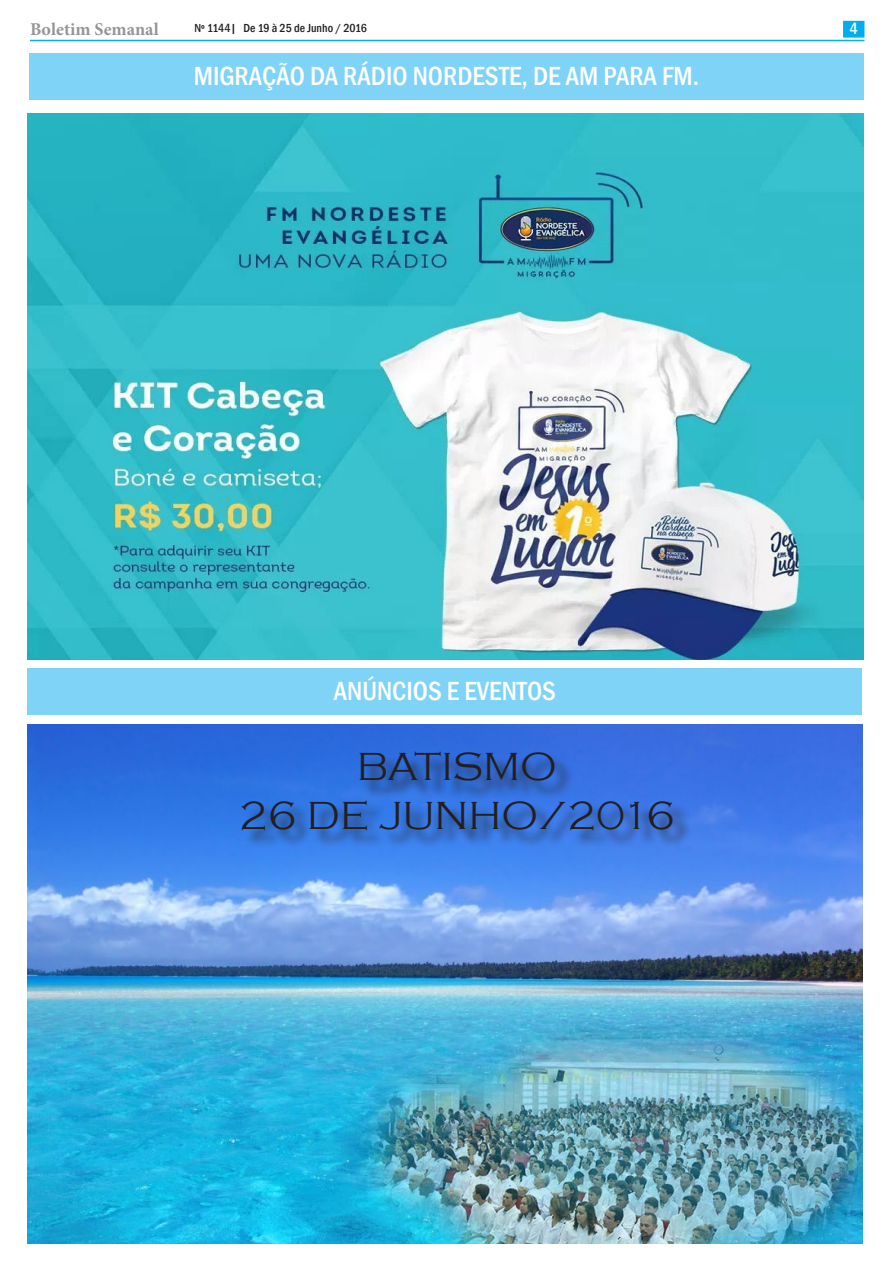
<style>
.page{position:relative;width:893px;height:1263px;background:#fff}
.page>*{position:absolute;margin:0;border:0;box-sizing:border-box;transform-origin:0 0}
.t1{font:300 40.35px/48.4px "Copperplate Gothic";color:#231f20;text-align:center}
.t2{font:500 condensed 27px "Franklin Gothic";color:#fff}
.t3{font:700 18px "Minion Pro";color:#939598}
.t4{font:500 condensed 16.5px "Franklin Gothic";color:#fff}
.t5{font:500 condensed 12px "Franklin Gothic";color:#231f20}
</style>
<div class="page">
<hr style="left:30px;top:40px;width:834px;height:1px;background:#00aeef">
<div style="left:843px;top:21px;width:21px;height:17px;background:#00aeef;border:2px solid #00aeef"></div>
<div style="left:29px;top:53px;width:835px;height:47px;background:#7ed3f7"></div>
<img style="left:28px;top:113px;width:836px;height:547px">
<div style="left:28px;top:668px;width:834px;height:47px;background:#7ed3f7"></div>
<img style="left:28px;top:724px;width:835px;height:520px">
<div style="left:245px;top:755px;width:446px;height:93px;background:#231f20;opacity:.75"></div>
<p class="t3" style="left:30px;top:16px;width:130px">Boletim Semanal</p>
<p class="t5" style="left:194px;top:20px;width:174px">Nº 1144| De 19 à 25 de Junho / 2016</p>
<p class="t4" style="left:849px;top:18px;width:10px">4</p>
<p class="t2" style="left:194px;top:59px;width:507px">MIGRAÇÃO DA RÁDIO NORDESTE, DE AM PARA FM.</p>
<p class="t2" style="left:334px;top:674px;width:224px">ANÚNCIOS E EVENTOS</p>
<h1 class="t1" style="left:239px;top:743px;width:438px">BATISMO<br>26 DE JUNHO/2016</h1>
</div>
